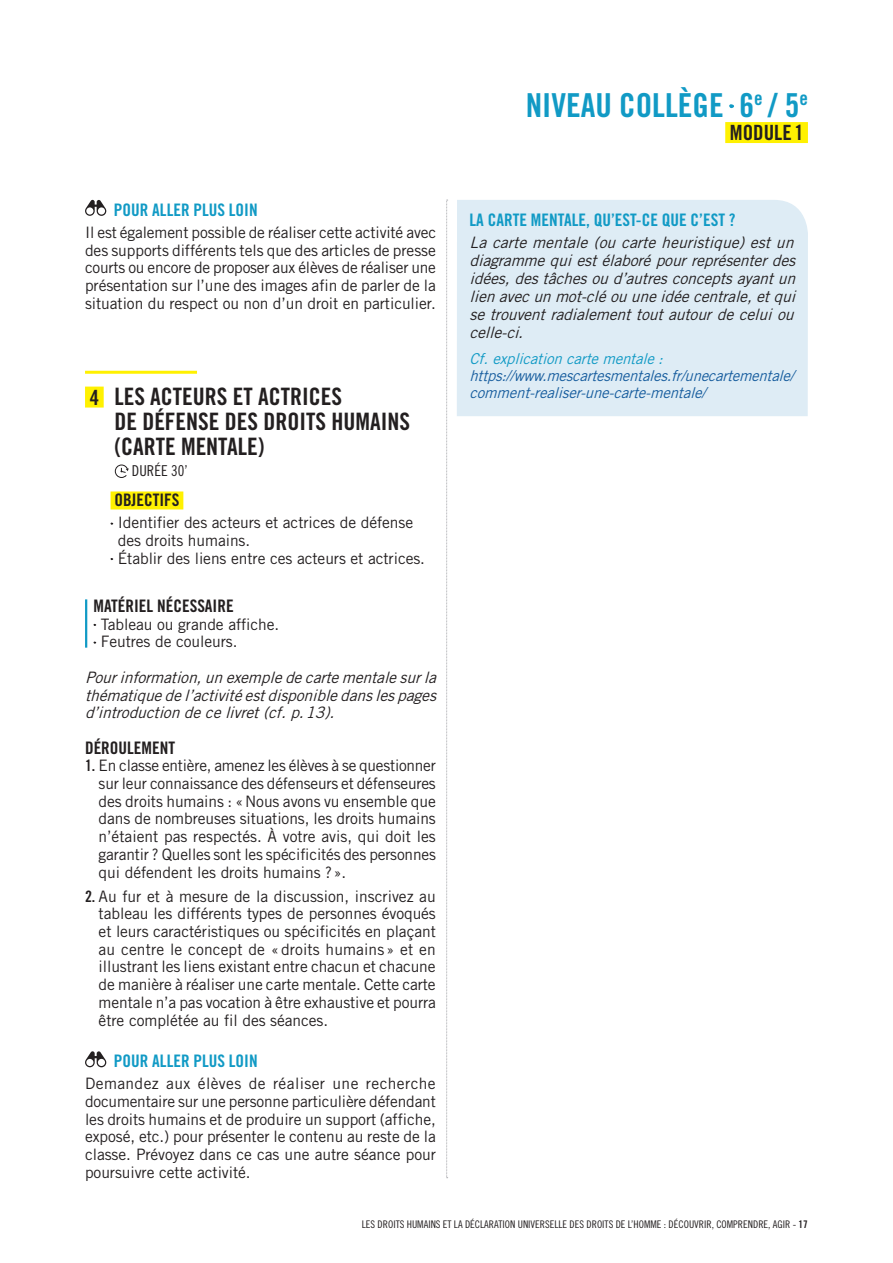
<style>
.page{position:relative;width:893px;height:1263px;background:#fff}
.page>*{position:absolute;margin:0;border:0;box-sizing:border-box;transform-origin:0 0}
.t1{font:33px "Trade Gothic Bold Cond Twenty";color:#119ac5}
.t2{font:24px/25.2px "Trade Gothic Bold Cond Twenty";color:#231f20}
.t3{font:21px "Trade Gothic Bold Cond Twenty";color:#231f20}
.t4{font:17.25px "Trade Gothic Bold Cond Twenty";color:#119ac5}
.t5{font:17.25px "Trade Gothic Bold Cond Twenty";color:#231f20}
.t6{font:15.75px/17.7px "Trade Gothic";letter-spacing:-.005em;color:#231f20;text-align:justify}
.t7{font:italic 15.75px/18px "Trade Gothic";color:#231f20;text-align:justify}
.t8{font:italic 15px/17.2px "Trade Gothic";color:#175d9e}
.t9{font:italic 15px "Trade Gothic";color:#119ac5}
.t10{font:15px "Trade Gothic Cond Eighteen";color:#231f20}
.t11{font:10.5px "Trade Gothic Cond Eighteen";color:#231f20}
.s1{font-size:21px}
.s2{font-family:"Trade Gothic Bold Cond Twenty"}
</style>
<div class="page">
<div style="left:725px;top:122px;width:83px;height:21px;background:#fff101"></div>
<svg style="left:729px;top:104px;width:5px;height:4px"></svg>
<div style="left:457px;top:200px;width:351px;height:216px;background:#deecf5"></div>
<div style="left:85px;top:387px;width:19px;height:21px;background:#fff101"></div>
<div style="left:111px;top:491px;width:72px;height:18px;background:#fff101"></div>
<svg style="left:85px;top:200px;width:21px;height:16px"></svg>
<hr style="left:85px;top:371px;width:112px;height:3px;background:#fff101">
<svg style="left:115px;top:464px;width:14px;height:14px"></svg>
<svg style="left:85px;top:1051px;width:21px;height:16px"></svg>
<svg style="left:446px;top:200px;width:2px;height:978px"></svg>
<hr style="left:85px;top:599px;width:2px;height:49px;background:#119ac5">
<p class="t4" style="left:114px;top:199px;width:145px">POUR ALLER PLUS LOIN</p>
<p class="t6" style="left:85px;top:223px;width:353px">Il est également possible de réaliser cette activité avec des supports différents tels que des articles de presse courts ou encore de proposer aux élèves de réaliser une présentation sur l’une des images afin de parler de la situation du respect ou non d’un droit en particulier.</p>
<h2 class="t2" style="left:114px;top:384px;width:297px;text-indent:-25px"><span class="s1">4</span> LES ACTEURS ET ACTRICES<br>DE DÉFENSE DES DROITS HUMAINS (CARTE MENTALE)</h2>
<p class="t10" style="left:132px;top:462px;width:57px">DURÉE 30’</p>
<p class="t5" style="left:114px;top:490px;width:67px">OBJECTIFS</p>
<p class="t6" style="left:118px;top:514px;width:309px;text-align:left">Identifier des acteurs et actrices de défense des droits humains.<br>Établir des liens entre ces acteurs et actrices.</p>
<p class="t5" style="left:94px;top:595px;width:142px">MATÉRIEL NÉCESSAIRE</p>
<p class="t6" style="left:101px;top:615px;width:180px">Tableau ou grande affiche.<br>Feutres de couleurs.</p>
<p class="t7" style="left:85px;top:668px;width:357px">Pourinformation,unexempledecartementalesurla thématiquedel’activitéestdisponibledanslespages d’introductiondecelivret(cf.p.13).</p>
<p class="t5" style="left:85px;top:737px;width:92px">DÉROULEMENT</p>
<p class="t6" style="left:99px;top:757px;width:339px;text-indent:-14px"><span class="s2">1.</span> En classe entière, amenez les élèves à se questionner sur leur connaissance des défenseurs et défenseures des droits humains : «Nous avons vu ensemble que dans de nombreuses situations, les droits humains n’étaient pas respectés. À votre avis, qui doit les garantir ? Quelles sont les spécificités des personnes qui défendent les droits humains ?».</p>
<p class="t6" style="left:99px;top:887px;width:339px;text-indent:-14px"><span class="s2">2.</span> Au fur et à mesure de la discussion, inscrivez au tableau les différents types de personnes évoqués et leurs caractéristiques ou spécificités en plaçant au centre le concept de « droits humains » et en illustrant les liens existant entre chacun et chacune de manière à réaliser une carte mentale. Cette carte mentale n’a pas vocation à être exhaustive et pourra être complétée au fil des séances.</p>
<p class="t4" style="left:114px;top:1051px;width:145px">POUR ALLER PLUS LOIN</p>
<p class="t6" style="left:85px;top:1075px;width:352px">Demandez aux élèves de réaliser une recherche documentaire sur une personne particulière défendant les droits humains et de produire un support (affiche, exposé, etc.) pour présenter le contenu au reste de la classe. Prévoyez dans ce cas une autre séance pour poursuivre cette activité.</p>
<h1 class="t1" style="left:526px;top:85px;width:284px">NIVEAU COLLÈGE 6<sup>e</sup> / 5<sup>e</sup></h1>
<h3 class="t3" style="left:730px;top:120px;width:75px">MODULE 1</h3>
<p class="t4" style="left:470px;top:209px;width:268px">LA CARTE MENTALE, QU’EST-CE QUE C’EST ?</p>
<p class="t7" style="left:470px;top:233px;width:332px">Lacartementale(oucarteheuristique)estun diagrammequiestélaborépourreprésenterdes idées,destâchesoud’autresconceptsayantun lienavecunmot-cléouuneidéecentrale,etqui setrouventradialementtoutautourdeceluiou celle-ci.</p>
<p class="t9" style="left:470px;top:349px;width:200px">Cf.explicationcartementale:</p>
<p class="t8" style="left:470px;top:367px;width:331px">https://www.mescartesmentales.fr/unecartementale/ comment-realiser-une-carte-mentale/</p>
<p class="t11" style="left:362px;top:1218px;width:448px">LES DROITS HUMAINS ET LA DÉCLARATION UNIVERSELLE DES DROITS DE L’HOMME : DÉCOUVRIR, COMPRENDRE, AGIR - <span class="s2">17</span></p>
</div>
